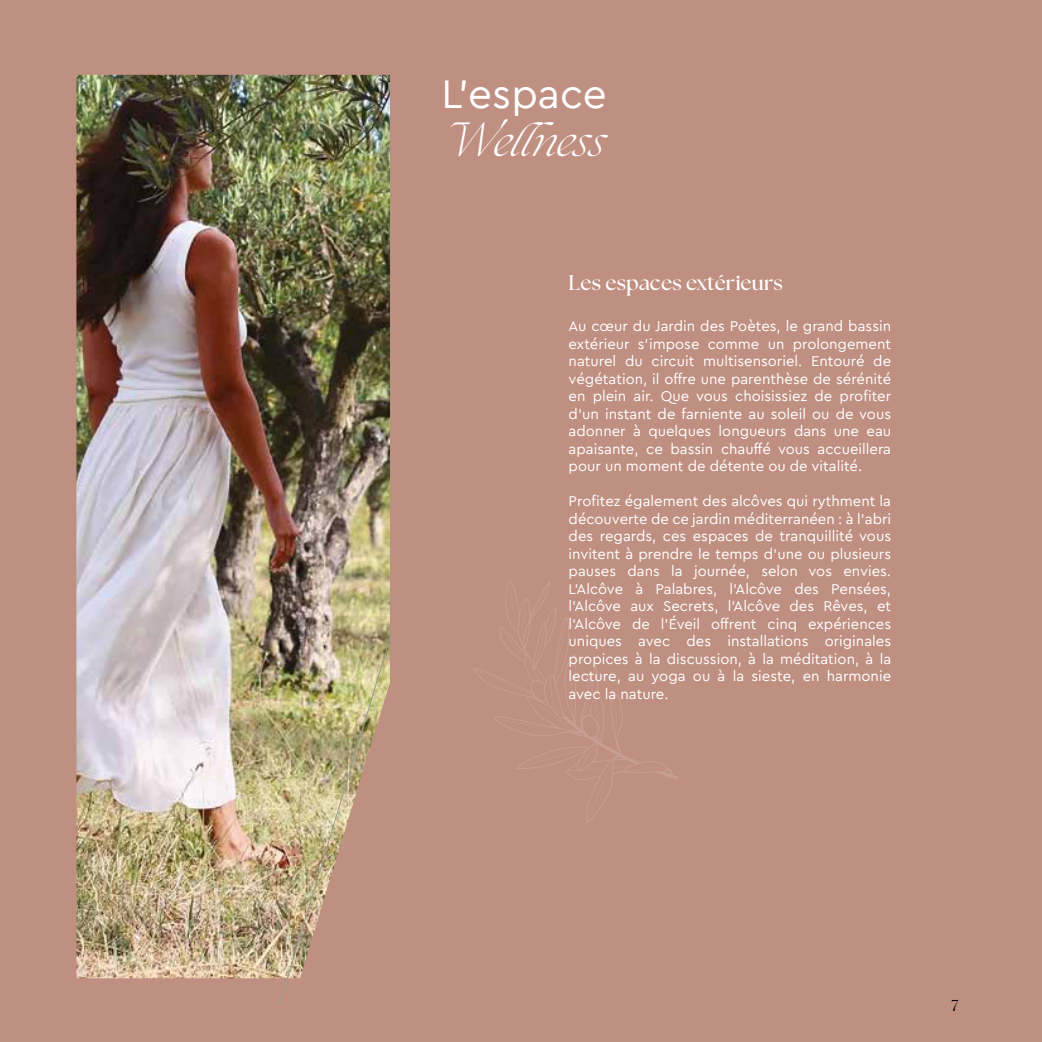
<style>
.page{position:relative;width:1042px;height:1042px;background:#bf8f81}
.page>*{position:absolute;margin:0;border:0;box-sizing:border-box;transform-origin:0 0}
.t1{font:42px "Cera Pro";color:#fff}
.t2{font:italic 300 42px "The Seasons";letter-spacing:-.02em;color:#fff}
.t3{font:700 21px "The Seasons";letter-spacing:.005em;color:#fff}
.t4{font:15.75px "The Seasons";color:#000}
.t5{font:14.88px/17.5px "Cera Pro";color:#fff;text-align:justify}
</style>
<div class="page">
<img style="left:76px;top:75px;width:314px;height:903px">
<img style="left:278px;top:630px;width:115px;height:377px">
<svg style="left:474px;top:581px;width:203px;height:242px"></svg>
<h1 class="t1" style="left:441px;top:64px;width:167px">L’espace</h1>
<h1 class="t2" style="left:441px;top:111px;width:165px">Wellness</h1>
<h2 class="t3" style="left:568px;top:268px;width:216px">Les espaces extérieurs</h2>
<p class="t5" style="left:568px;top:317px;width:324px">Au cœur du Jardin des Poètes, le grand bassin extérieur s’impose comme un prolongement naturel du circuit multisensoriel. Entouré de végétation, il offre une parenthèse de sérénité en plein air. Que vous choisissiez de profiter d’un instant de farniente au soleil ou de vous adonner à quelques longueurs dans une eau apaisante, ce bassin chauffé vous accueillera pour un moment de détente ou de vitalité.</p>
<p class="t5" style="left:568px;top:492px;width:324px">Profitez également des alcôves qui rythment la découverte de ce jardin méditerranéen : à l’abri des regards, ces espaces de tranquillité vous invitent à prendre le temps d’une ou plusieurs pauses dans la journée, selon vos envies.<br>L’Alcôve à Palabres, l’Alcôve des Pensées, l’Alcôve aux Secrets, l’Alcôve des Rêves, et l’Alcôve de l’Éveil offrent cinq expériences uniques avec des installations originales propices à la discussion, à la méditation, à la lecture, au yoga ou à la sieste, en harmonie avec la nature.</p>
<p class="t4" style="left:952px;top:995px;width:8px">7</p>
</div>
